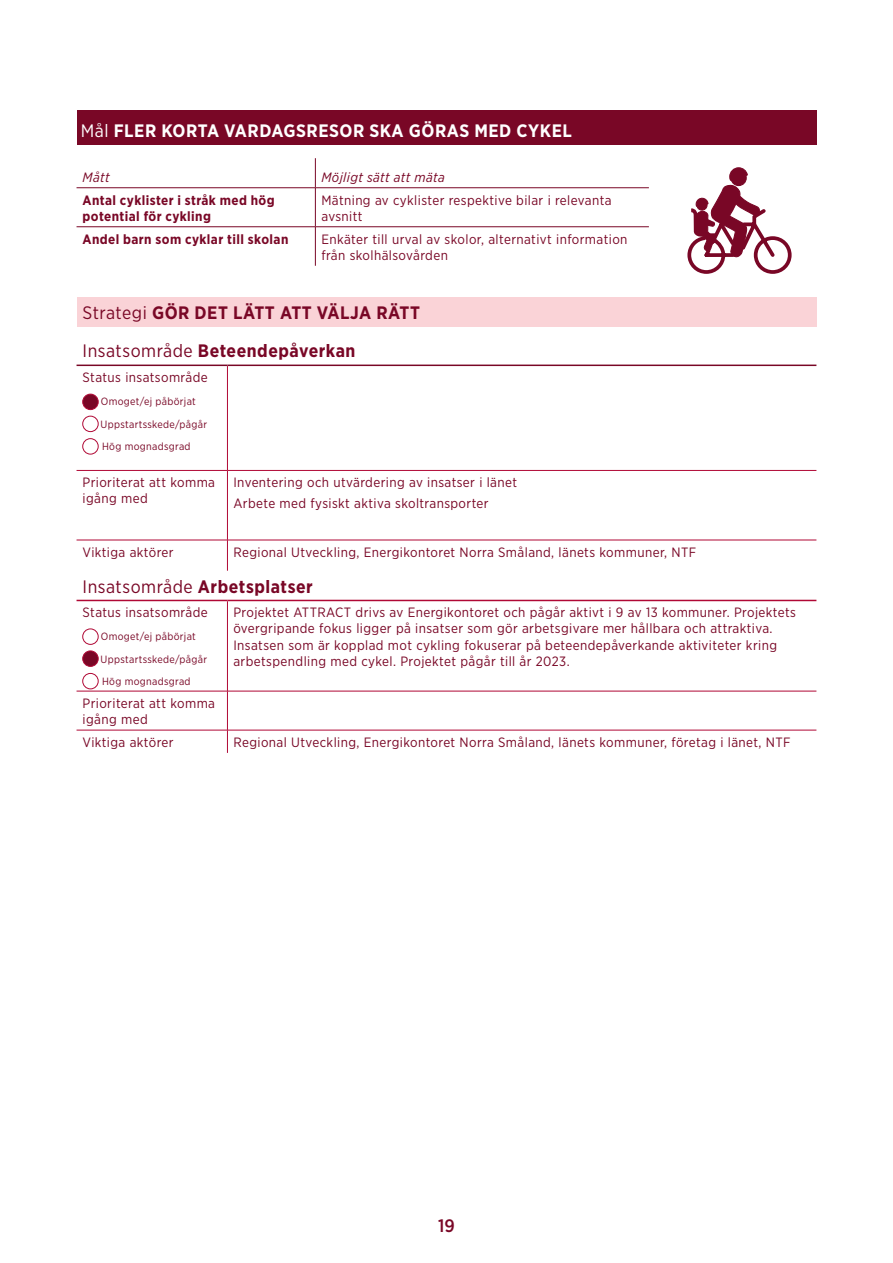
<style>
.page{position:relative;width:893px;height:1263px;background:#fff}
.page>*{position:absolute;margin:0;border:0;box-sizing:border-box;transform-origin:0 0}
.t1{font:700 18px/37.3px "Gotham Narrow";letter-spacing:.03em;color:#790726}
.t2{font:700 18px "Gotham Narrow";letter-spacing:.03em;color:#fff}
.t3{font:500 18px "Gotham Narrow";color:#790726}
.t4{font:13.5px/16.2px "Gotham Narrow";letter-spacing:.03em;color:#790726}
.t5{font:700 13.5px/16.2px "Gotham Narrow";letter-spacing:.03em;color:#790726}
.t6{font:italic 13.5px "Gotham Narrow";letter-spacing:.03em;color:#790726}
.t7{font:10.5px/22.5px "Gotham Narrow";letter-spacing:.03em;color:#790726}
.s1{font-weight:400}
</style>
<div class="page">
<hr style="left:315px;top:158px;width:1px;height:30px;background:#790726">
<hr style="left:77px;top:187px;width:238px;height:1px;background:#790726">
<hr style="left:315px;top:187px;width:334px;height:1px;background:#790726">
<hr style="left:315px;top:188px;width:1px;height:39px;background:#790726">
<hr style="left:77px;top:226px;width:238px;height:1px;background:#790726">
<hr style="left:315px;top:226px;width:334px;height:1px;background:#790726">
<hr style="left:315px;top:227px;width:1px;height:39px;background:#790726">
<div style="left:77px;top:297px;width:739px;height:30px;background:#fad3d7"></div>
<hr style="left:77px;top:600px;width:150px;height:1px;background:#b00835">
<hr style="left:227px;top:600px;width:589px;height:1px;background:#b00835">
<hr style="left:227px;top:601px;width:1px;height:90px;background:#b00835">
<hr style="left:77px;top:691px;width:150px;height:1px;background:#b00835">
<hr style="left:227px;top:691px;width:589px;height:1px;background:#b00835">
<hr style="left:227px;top:691px;width:1px;height:39px;background:#b00835">
<hr style="left:77px;top:730px;width:150px;height:1px;background:#b00835">
<hr style="left:227px;top:730px;width:589px;height:1px;background:#b00835">
<svg style="left:227px;top:730px;width:1px;height:23px"></svg>
<hr style="left:227px;top:366px;width:1px;height:104px;background:#b00835">
<hr style="left:77px;top:470px;width:150px;height:1px;background:#b00835">
<hr style="left:227px;top:470px;width:589px;height:1px;background:#b00835">
<hr style="left:227px;top:471px;width:1px;height:69px;background:#b00835">
<hr style="left:77px;top:540px;width:150px;height:1px;background:#b00835">
<hr style="left:227px;top:540px;width:589px;height:1px;background:#b00835">
<hr style="left:227px;top:540px;width:1px;height:31px;background:#b00835">
<hr style="left:77px;top:365px;width:150px;height:1px;background:#790726">
<hr style="left:227px;top:365px;width:589px;height:1px;background:#790726">
<div style="left:83px;top:394px;width:15px;height:16px;background:#790726;border-radius:50%"></div>
<div style="left:83px;top:394px;width:15px;height:16px;border:1px solid #b00835;border-radius:50%"></div>
<div style="left:83px;top:416px;width:15px;height:16px;border:1px solid #b00835;border-radius:50%"></div>
<div style="left:83px;top:438px;width:15px;height:16px;border:1px solid #b00835;border-radius:50%"></div>
<div style="left:83px;top:629px;width:15px;height:15px;border:1px solid #b00835;border-radius:50%"></div>
<div style="left:83px;top:651px;width:15px;height:15px;background:#790726;border-radius:50%"></div>
<div style="left:83px;top:651px;width:15px;height:15px;border:1px solid #b00835;border-radius:50%"></div>
<div style="left:83px;top:673px;width:15px;height:16px;border:1px solid #b00835;border-radius:50%"></div>
<svg style="left:687px;top:167px;width:105px;height:107px"></svg>
<div style="left:77px;top:111px;width:739px;height:34px;background:#790726"></div>
<h1 class="t2" style="left:81px;top:119px;width:493px"><span class="s1">Mål</span> FLER KORTA VARDAGSRESOR SKA GÖRAS MED CYKEL</h1>
<p class="t6" style="left:83px;top:169px;width:29px">Mått</p>
<p class="t6" style="left:321px;top:169px;width:125px">Möjligt sätt att mäta</p>
<p class="t5" style="left:83px;top:192px;width:194px">Antal cyklister i stråk med hög potential för cykling</p>
<p class="t4" style="left:321px;top:191px;width:292px">Mätning av cyklister respektive bilar i relevanta avsnitt</p>
<p class="t5" style="left:83px;top:231px;width:207px">Andel barn som cyklar till skolan</p>
<p class="t4" style="left:321px;top:230px;width:308px">Enkäter till urval av skolor, alternativt information från skolhälsovården</p>
<h1 class="t1" style="left:83px;top:294px;width:339px"><span class="s1">Strategi</span> GÖR DET LÄTT ATT VÄLJA RÄTT<br><span class="s1">Insatsområde</span> Beteendepåverkan</h1>
<p class="t4" style="left:83px;top:369px;width:127px">Status insatsområde</p>
<p class="t7" style="left:101px;top:390px;width:108px">Omoget/ej påbörjat<br>Uppstartsskede/pågår<br>Hög mognadsgrad</p>
<p class="t4" style="left:83px;top:474px;width:134px">Prioriterat att komma igång med</p>
<p class="t4" style="left:233px;top:472px;width:285px;line-height:20.4px">Inventering och utvärdering av insatser i länet<br>Arbete med fysiskt aktiva skoltransporter</p>
<p class="t4" style="left:83px;top:544px;width:93px">Viktiga aktörer</p>
<p class="t4" style="left:233px;top:544px;width:464px">Regional Utveckling, Energikontoret Norra Småland, länets kommuner, NTF</p>
<h1 class="t1" style="left:83px;top:568px;width:232px"><span class="s1">Insatsområde</span> Arbetsplatser</h1>
<p class="t4" style="left:83px;top:604px;width:127px">Status insatsområde</p>
<p class="t7" style="left:101px;top:625px;width:108px">Omoget/ej påbörjat<br>Uppstartsskede/pågår<br>Hög mognadsgrad</p>
<p class="t4" style="left:233px;top:604px;width:564px">Projektet ATTRACT drivs av Energikontoret och pågår aktivt i 9 av 13 kommuner. Projektets övergripande fokus ligger på insatser som gör arbetsgivare mer hållbara och attraktiva.<br>Insatsen som är kopplad mot cykling fokuserar på beteendepåverkande aktiviteter kring arbetspendling med cykel. Projektet pågår till år 2023.</p>
<p class="t4" style="left:83px;top:695px;width:134px">Prioriterat att komma igång med</p>
<p class="t4" style="left:83px;top:734px;width:93px">Viktiga aktörer</p>
<p class="t4" style="left:233px;top:734px;width:559px">Regional Utveckling, Energikontoret Norra Småland, länets kommuner, företag i länet, NTF</p>
<h1 class="t3" style="left:438px;top:1214px;width:18px">19</h1>
</div>
